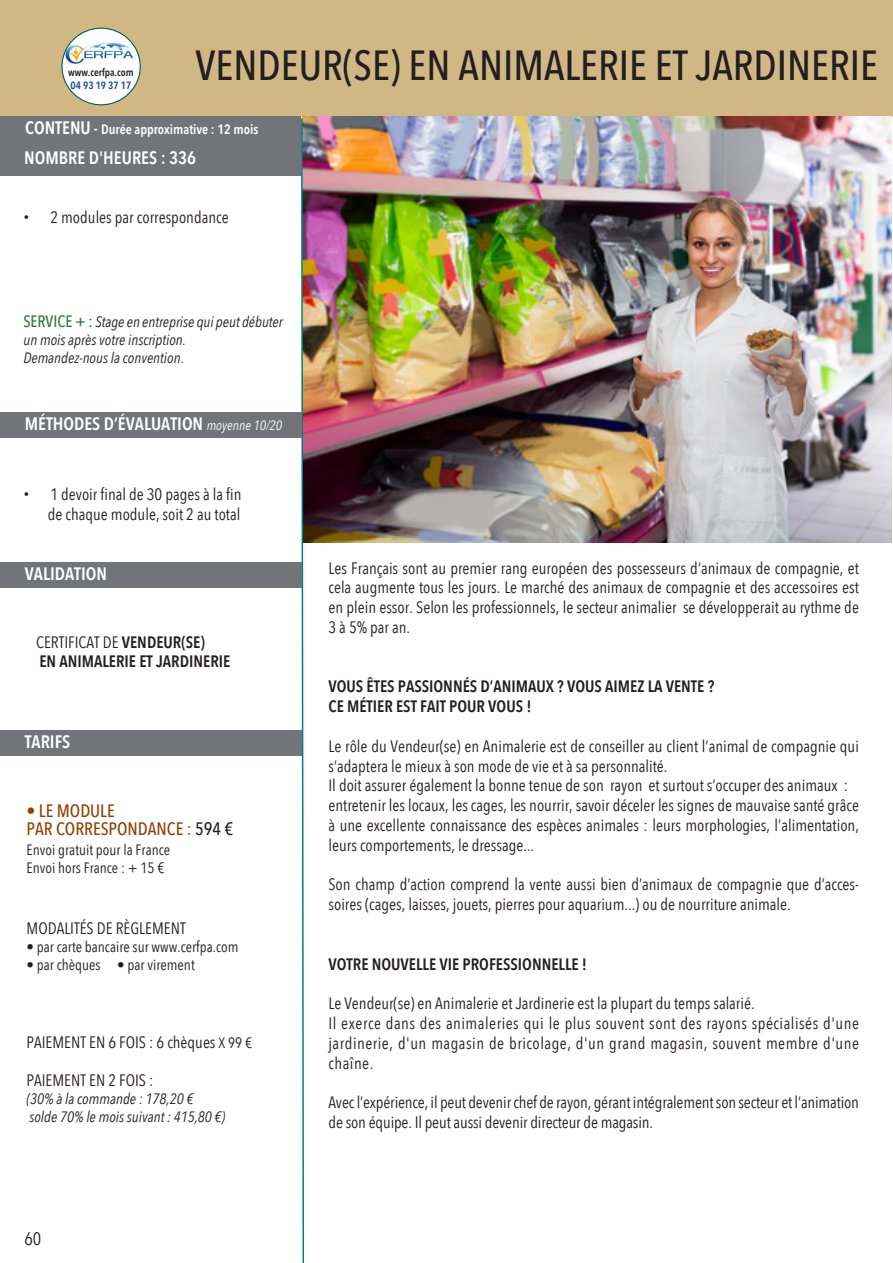
<style>
.page{position:relative;width:893px;height:1263px;background:#fff}
.page>*{position:absolute;margin:0;border:0;box-sizing:border-box;transform-origin:0 0}
.Titre_formation{font:500 42px "Avenir Next Condensed";color:#231f20}
.BLOC_page_paire{font:600 18px "Avenir Next Condensed";color:#fff}
.BLOC_page_paire-2{font:500 18px "Avenir Next Condensed";color:#924003}
.t1{font:18px "Avenir Next Condensed";color:#231f20}
.BLOC_page_paire-3{font:16.5px/19.8px "Avenir Next Condensed";color:#231f20;text-align:justify}
.BLOC_page_paire-4{font:600 16.5px "Avenir Next Condensed";color:#231f20}
.BLOC_page_paire-5{font:italic 15px/18px "Avenir Next Condensed";color:#231f20}
.BLOC_page_paire-6{font:15px "Avenir Next Condensed";color:#231f20}
.t2{font:600 13.5px "Avenir Next Condensed";color:#fff}
.t3{font:600 10.5px "Avenir Next Condensed";color:#231f20}
.t4{font:600 10.5px "Avenir Next Condensed";color:#18469d}
.s1{font-size:18px}
.s2{font-size:16.5px}
.s3{font-family:"Helvetica"}
.s4{font-weight:500;font-style:normal;font-size:16.5px;color:#337540}
.s5{font-style:normal;font-size:16.5px}
.s6{font-style:normal}
.s7{font-weight:400;font-style:italic;font-size:13.5px}
.s8{font-weight:600}
.s9{color:#231f20}
.s10{font-size:15px}
</style>
<div class="page">
<div style="left:0;top:0;width:893px;height:117px;background:#d0b783"></div>
<img style="left:305px;top:117px;width:587px;height:425px">
<svg style="left:300px;top:117px;width:5px;height:1146px"></svg>
<div style="left:0;top:412px;width:302px;height:26px;background:#737479"></div>
<div style="left:0;top:562px;width:302px;height:26px;background:#737479"></div>
<div style="left:0;top:730px;width:302px;height:25px;background:#737479"></div>
<div style="left:0;top:116px;width:301px;height:59px;background:#737479"></div>
<img style="left:63px;top:28px;width:77px;height:77px">
<div style="left:61px;top:28px;width:80px;height:77px;border:1px solid #005e5b;border-radius:50%"></div>
<p class="t3" style="left:68px;top:63px;width:67px">www.cerfpa.com</p>
<p class="t4" style="left:71px;top:76px;width:62px">04 93 19 37 17</p>
<p class="Titre_formation" style="left:196px;top:40px;width:684px">VENDEUR(SE) EN ANIMALERIE ET JARDINERIE</p>
<p class="t2" style="left:25px;top:117px;width:235px"><span class="s1">CONTENU</span> <span class="s2">-</span> Durée approximative : 12 mois</p>
<p class="BLOC_page_paire" style="left:24px;top:143px;width:173px">NOMBRE D'HEURES : 336</p>
<p class="BLOC_page_paire-3" style="left:23px;top:206px;width:207px"><span class="s3">•</span> 2 modules par correspondance</p>
<p class="BLOC_page_paire-5" style="left:23px;top:313px;width:261px"><span class="s4">SERVICE +</span> <span class="s5">:</span> Stage en entreprise qui peut débuter un mois après votre inscription.</p>
<p class="BLOC_page_paire-5" style="left:23px;top:349px;width:162px">Demandez-nous la convention<span class="s6">.</span></p>
<p class="BLOC_page_paire" style="left:25px;top:409px;width:259px">MÉTHODES D’ÉVALUATION <span class="s7">moyenne 10/20</span></p>
<p class="BLOC_page_paire-3" style="left:23px;top:483px;width:220px"><span class="s3">•</span> 1 devoir final de 30 pages à la fin</p>
<p class="BLOC_page_paire-3" style="left:48px;top:503px;width:194px">de chaque module, soit 2 au total</p>
<p class="BLOC_page_paire" style="left:25px;top:558px;width:84px">VALIDATION</p>
<p class="BLOC_page_paire-3" style="left:36px;top:631px;width:170px">CERTIFICAT DE <span class="s8">VENDEUR(SE)</span></p>
<p class="BLOC_page_paire-4" style="left:39px;top:647px;width:193px">EN ANIMALERIE ET JARDINERIE</p>
<p class="BLOC_page_paire" style="left:25px;top:726px;width:47px">TARIFS</p>
<p class="BLOC_page_paire-2" style="left:27px;top:800px;width:90px">• LE MODULE</p>
<p class="BLOC_page_paire-2" style="left:27px;top:818px;width:208px">PAR CORRESPONDANCE : <span class="s9">594 €</span></p>
<p class="BLOC_page_paire-6" style="left:27px;top:836px;width:145px">Envoi gratuit pour la France</p>
<p class="BLOC_page_paire-6" style="left:27px;top:854px;width:139px">Envoi hors France : + 15 €</p>
<p class="BLOC_page_paire-3" style="left:27px;top:918px;width:161px">MODALITÉS DE RÈGLEMENT</p>
<p class="BLOC_page_paire-6" style="left:27px;top:934px;width:213px">• par carte bancaire sur www.cerfpa.com</p>
<p class="BLOC_page_paire-6" style="left:27px;top:952px;width:170px">• par chèques • par virement</p>
<p class="BLOC_page_paire-3" style="left:27px;top:1031px;width:227px">PAIEMENT EN 6 FOIS : 6 chèques <span class="s10">X 99 €</span></p>
<p class="BLOC_page_paire-3" style="left:27px;top:1069px;width:128px">PAIEMENT EN 2 FOIS :</p>
<p class="BLOC_page_paire-5" style="left:27px;top:1089px;width:168px">(30% à la commande : 178,20 €</p>
<p class="BLOC_page_paire-5" style="left:29px;top:1107px;width:197px">solde 70% le mois suivant : 415,80 €)</p>
<p class="t1" style="left:24px;top:1223px;width:18px">60</p>
<p class="BLOC_page_paire-3" style="left:328px;top:557px;width:532px">Les Français sont au premier rang européen des possesseurs d’animaux de compagnie, et cela augmente tous les jours. Le marché des animaux de compagnie et des accessoires est en plein essor. Selon les professionnels, le secteur animalier se développerait au rythme de 3 à 5% par an.</p>
<p class="BLOC_page_paire-4" style="left:328px;top:672px;width:387px">VOUS ÊTES PASSIONNÉS D’ANIMAUX ? VOUS AIMEZ LA VENTE ?</p>
<p class="BLOC_page_paire-4" style="left:328px;top:692px;width:204px">CE MÉTIER EST FAIT POUR VOUS !</p>
<p class="BLOC_page_paire-3" style="left:328px;top:735px;width:532px">Le rôle du Vendeur(se) en Animalerie est de conseiller au client l’animal de compagnie qui s’adaptera le mieux à son mode de vie et à sa personnalité.</p>
<p class="BLOC_page_paire-3" style="left:328px;top:775px;width:521px">Il doit assurer également la bonne tenue de son rayon et surtout s’occuper des animaux :</p>
<p class="BLOC_page_paire-3" style="left:328px;top:795px;width:532px">entretenir les locaux, les cages, les nourrir, savoir déceler les signes de mauvaise santé grâce à une excellente connaissance des espèces animales : leurs morphologies, l’alimentation, leurs comportements, le dressage...</p>
<p class="BLOC_page_paire-3" style="left:328px;top:874px;width:532px">Son champ d’action comprend la vente aussi bien d’animaux de compagnie que d’acces&shy;soires (cages, laisses, jouets, pierres pour aquarium...) ou de nourriture animale.</p>
<p class="BLOC_page_paire-4" style="left:328px;top:949px;width:260px">VOTRE NOUVELLE VIE PROFESSIONNELLE !</p>
<p class="BLOC_page_paire-3" style="left:328px;top:993px;width:428px">Le Vendeur(se) en Animalerie et Jardinerie est la plupart du temps salarié.</p>
<p class="BLOC_page_paire-3" style="left:328px;top:1012px;width:532px">Il exerce dans des animaleries qui le plus souvent sont des rayons spécialisés d'une jardinerie, d'un magasin de bricolage, d'un grand magasin, souvent membre d'une chaîne.</p>
<p class="BLOC_page_paire-3" style="left:328px;top:1092px;width:532px">Avec l’expérience, il peut devenir chef de rayon, gérant intégralement son secteur et l’animation de son équipe. Il peut aussi devenir directeur de magasin.</p>
</div>
